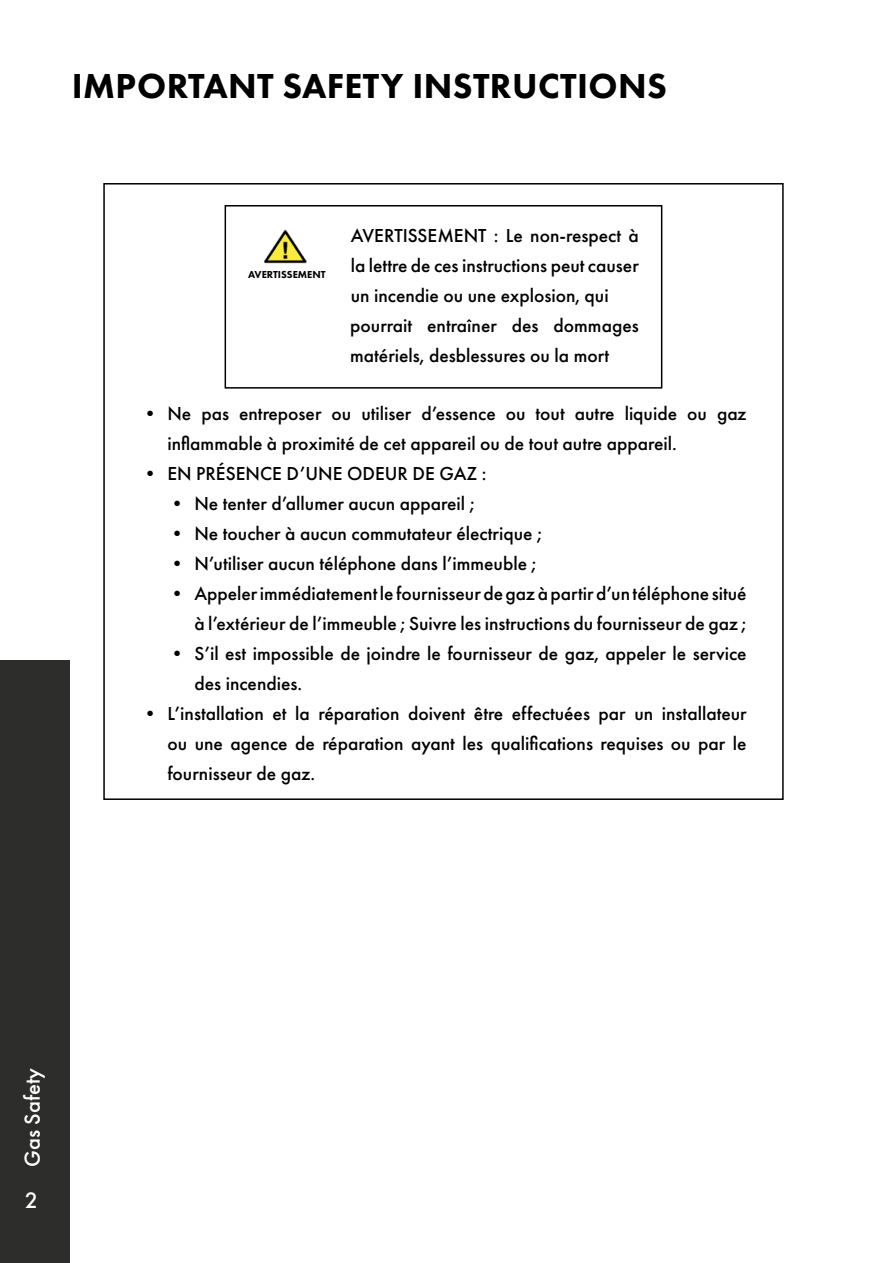
<style>
.page{position:relative;width:893px;height:1263px;background:#fff}
.page>*{position:absolute;margin:0;border:0;box-sizing:border-box;transform-origin:0 0}
.t1{font:800 36px "Futura PT";letter-spacing:.01em;color:#000}
.t2{font:500 23.25px "Futura PT";color:#fff}
.t3{font:500 22.5px "Futura PT";color:#fff}
.t4{font:500 19.5px/30px "Futura PT";color:#000}
.t5{font:800 10.5px "Futura PT";color:#000}
.s1{font-weight:400}
</style>
<div class="page">
<div style="left:0;top:659px;width:70px;height:604px;background:#2d2d2c"></div>
<img style="left:264px;top:229px;width:43px;height:35px">
<div style="left:225px;top:205px;width:437px;height:184px;border:2px solid #000"></div>
<h1 class="t1" style="left:72px;top:64px;width:597px">IMPORTANT SAFETY INSTRUCTIONS</h1>
<p class="t5" style="left:248px;top:268px;width:79px">AVERTISSEMENT</p>
<p class="t4" style="left:350px;top:220px;width:290px">AVERTISSEMENT : Le non-respect à la lettre de ces instructions peut causer un incendie ou une explosion, qui pourrait entraîner des dommages matériels, desblessures ou la mort</p>
<p class="t4" style="left:167px;top:398px;width:581px;text-indent:-27px"><span class="s1">•</span> Ne pas entreposer ou utiliser d’essence ou tout autre liquide ou gaz inflammable à proximité de cet appareil ou de tout autre appareil.</p>
<p class="t4" style="left:140px;top:458px;width:348px"><span class="s1">•</span> EN PRÉSENCE D’UNE ODEUR DE GAZ :</p>
<p class="t4" style="left:167px;top:488px;width:309px"><span class="s1">•</span> Ne tenter d’allumer aucun appareil ;</p>
<p class="t4" style="left:167px;top:518px;width:376px"><span class="s1">•</span> Ne toucher à aucun commutateur électrique ;</p>
<p class="t4" style="left:167px;top:548px;width:371px"><span class="s1">•</span> N’utiliser aucun téléphone dans l’immeuble ;</p>
<p class="t4" style="left:167px;top:578px;width:581px;text-align:right"><span class="s1">•</span> Appeler immédiatement le fournisseur de gaz à partir d’un téléphone situé à l’extérieur de l’immeuble ; Suivre les instructions du fournisseur de gaz ;</p>
<p class="t4" style="left:194px;top:638px;width:554px;text-indent:-27px"><span class="s1">•</span> S’il est impossible de joindre le fournisseur de gaz, appeler le service des incendies.</p>
<p class="t4" style="left:167px;top:698px;width:581px;text-align:justify;text-indent:-27px"><span class="s1">•</span> L’installation et la réparation doivent être effectuées par un installateur ou une agence de réparation ayant les qualifications requises ou par le fournisseur de gaz.</p>
<p class="t3" style="left:19px;top:1167px;width:101px;rotate:-90deg">Gas Safety</p>
<p class="t2" style="left:25px;top:1186px;width:15px">2</p>
</div>
